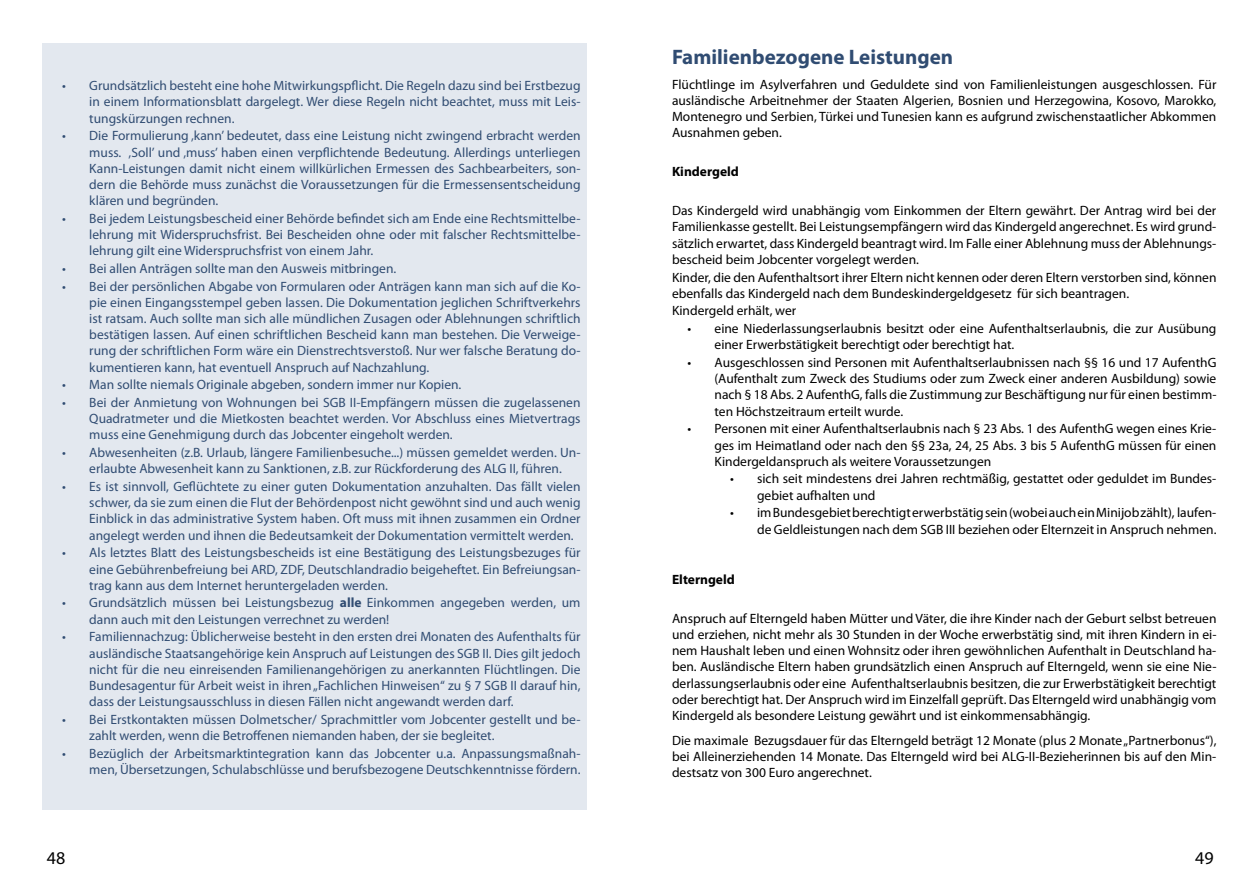
<style>
.page{position:relative;width:1259px;height:893px;background:#fff}
.page>*{position:absolute;margin:0;border:0;box-sizing:border-box;transform-origin:0 0}
.t1{font:700 21px "Myriad Pro";color:#304c72}
.t2{font:18px "Myriad Pro";color:#000}
.t3{font:13.5px/16.2px "Myriad Pro";color:#304c72;text-align:justify}
.t4{font:13.5px/16.2px "Myriad Pro";color:#000;text-align:justify}
.t5{font:700 13.5px "Myriad Pro";color:#000}
.s1{font-weight:700}
</style>
<div class="page">
<div style="left:43px;top:43px;width:544px;height:767px;background:#e3e8ef"></div>
<p class="t3" style="left:89px;top:77px;width:493px;text-indent:-27px">• Grundsätzlich besteht eine hohe Mitwirkungspflicht. Die Regeln dazu sind bei Erstbezug in einem Informationsblatt dargelegt. Wer diese Regeln nicht beachtet, muss mit Leis&shy;tungskürzungen rechnen.</p>
<p class="t3" style="left:89px;top:127px;width:493px;text-indent:-27px">• Die Formulierung ‚kann’ bedeutet, dass eine Leistung nicht zwingend erbracht werden muss. ‚Soll’ und ‚muss’ haben einen verpflichtende Bedeutung. Allerdings unterliegen Kann-Leistungen damit nicht einem willkürlichen Ermessen des Sachbearbeiters, son&shy;dern die Behörde muss zunächst die Voraussetzungen für die Ermessensentscheidung klären und begründen.</p>
<p class="t3" style="left:89px;top:210px;width:493px;text-indent:-27px">• Bei jedem Leistungsbescheid einer Behörde befindet sich am Ende eine Rechtsmittelbe&shy;lehrung mit Widerspruchsfrist. Bei Bescheiden ohne oder mit falscher Rechtsmittelbe&shy;lehrung gilt eine Widerspruchsfrist von einem Jahr.</p>
<p class="t3" style="left:62px;top:260px;width:335px">• Bei allen Anträgen sollte man den Ausweis mitbringen.</p>
<p class="t3" style="left:89px;top:278px;width:493px;text-indent:-27px">• Bei der persönlichen Abgabe von Formularen oder Anträgen kann man sich auf die Ko&shy;pie einen Eingangsstempel geben lassen. Die Dokumentation jeglichen Schriftverkehrs ist ratsam. Auch sollte man sich alle mündlichen Zusagen oder Ablehnungen schriftlich bestätigen lassen. Auf einen schriftlichen Bescheid kann man bestehen. Die Verweige&shy;rung der schriftlichen Form wäre ein Dienstrechtsverstoß. Nur wer falsche Beratung do&shy;kumentieren kann, hat eventuell Anspruch auf Nachzahlung.</p>
<p class="t3" style="left:62px;top:376px;width:400px">• Man sollte niemals Originale abgeben, sondern immer nur Kopien.</p>
<p class="t3" style="left:89px;top:394px;width:493px;text-indent:-27px">• Bei der Anmietung von Wohnungen bei SGB II-Empfängern müssen die zugelassenen Quadratmeter und die Mietkosten beachtet werden. Vor Abschluss eines Mietvertrags muss eine Genehmigung durch das Jobcenter eingeholt werden.</p>
<p class="t3" style="left:89px;top:444px;width:493px;text-indent:-27px">• Abwesenheiten (z.B. Urlaub, längere Familienbesuche...) müssen gemeldet werden. Un&shy;erlaubte Abwesenheit kann zu Sanktionen, z.B. zur Rückforderung des ALG II, führen.</p>
<p class="t3" style="left:89px;top:478px;width:493px;text-indent:-27px">• Es ist sinnvoll, Geflüchtete zu einer guten Dokumentation anzuhalten. Das fällt vielen schwer, da sie zum einen die Flut der Behördenpost nicht gewöhnt sind und auch wenig Einblick in das administrative System haben. Oft muss mit ihnen zusammen ein Ordner angelegt werden und ihnen die Bedeutsamkeit der Dokumentation vermittelt werden.</p>
<p class="t3" style="left:89px;top:544px;width:493px;text-indent:-27px">• Als letztes Blatt des Leistungsbescheids ist eine Bestätigung des Leistungsbezuges für eine Gebührenbefreiung bei ARD, ZDF, Deutschlandradio beigeheftet. Ein Befreiungsan&shy;trag kann aus dem Internet heruntergeladen werden.</p>
<p class="t3" style="left:89px;top:595px;width:493px;text-indent:-27px">• Grundsätzlich müssen bei Leistungsbezug <span class="s1">alle</span> Einkommen angegeben werden, um dann auch mit den Leistungen verrechnet zu werden!</p>
<p class="t3" style="left:89px;top:628px;width:493px;text-indent:-27px">• Familiennachzug: Üblicherweise besteht in den ersten drei Monaten des Aufenthalts für ausländische Staatsangehörige kein Anspruch auf Leistungen des SGB II. Dies gilt jedoch nicht für die neu einreisenden Familienangehörigen zu anerkannten Flüchtlingen. Die Bundesagentur für Arbeit weist in ihren „Fachlichen Hinweisen“ zu § 7 SGB II darauf hin, dass der Leistungsausschluss in diesen Fällen nicht angewandt werden darf.</p>
<p class="t3" style="left:89px;top:711px;width:493px;text-indent:-27px">• Bei Erstkontakten müssen Dolmetscher/ Sprachmittler vom Jobcenter gestellt und be&shy;zahlt werden, wenn die Betroffenen niemanden haben, der sie begleitet.</p>
<p class="t3" style="left:62px;top:745px;width:520px;text-align:right">• Bezüglich der Arbeitsmarktintegration kann das Jobcenter u.a. Anpassungsmaßnah&shy;men, Übersetzungen, Schulabschlüsse und berufsbezogene Deutschkenntnisse fördern.</p>
<h1 class="t1" style="left:672px;top:43px;width:283px">Familienbezogene Leistungen</h1>
<p class="t4" style="left:672px;top:76px;width:546px">Flüchtlinge im Asylverfahren und Geduldete sind von Familienleistungen ausgeschlossen. Für ausländische Arbeitnehmer der Staaten Algerien, Bosnien und Herzegowina, Kosovo, Marokko, Montenegro und Serbien, Türkei und Tunesien kann es aufgrund zwischenstaatlicher Abkommen Ausnahmen geben.</p>
<p class="t5" style="left:672px;top:163px;width:68px">Kindergeld</p>
<p class="t4" style="left:672px;top:202px;width:546px">Das Kindergeld wird unabhängig vom Einkommen der Eltern gewährt. Der Antrag wird bei der Familienkasse gestellt. Bei Leistungsempfängern wird das Kindergeld angerechnet. Es wird grund&shy;sätzlich erwartet, dass Kindergeld beantragt wird. Im Falle einer Ablehnung muss der Ablehnungs&shy;bescheid beim Jobcenter vorgelegt werden.</p>
<p class="t4" style="left:672px;top:269px;width:546px">Kinder, die den Aufenthaltsort ihrer Eltern nicht kennen oder deren Eltern verstorben sind, können ebenfalls das Kindergeld nach dem Bundeskindergeldgesetz für sich beantragen.</p>
<p class="t4" style="left:672px;top:303px;width:126px">Kindergeld erhält, wer</p>
<p class="t4" style="left:714px;top:320px;width:503px;text-indent:-27px">• eine Niederlassungserlaubnis besitzt oder eine Aufenthaltserlaubnis, die zur Ausübung einer Erwerbstätigkeit berechtigt oder berechtigt hat.</p>
<p class="t4" style="left:714px;top:354px;width:503px;text-indent:-27px">• Ausgeschlossen sind Personen mit Aufenthaltserlaubnissen nach §§ 16 und 17 AufenthG (Aufenthalt zum Zweck des Studiums oder zum Zweck einer anderen Ausbildung) sowie nach § 18 Abs. 2 AufenthG, falls die Zustimmung zur Beschäftigung nur für einen bestimm&shy;ten Höchstzeitraum erteilt wurde.</p>
<p class="t4" style="left:714px;top:421px;width:503px;text-indent:-27px">• Personen mit einer Aufenthaltserlaubnis nach § 23 Abs. 1 des AufenthG wegen eines Krie&shy;ges im Heimatland oder nach den §§ 23a, 24, 25 Abs. 3 bis 5 AufenthG müssen für einen Kindergeldanspruch als weitere Voraussetzungen</p>
<p class="t4" style="left:757px;top:471px;width:461px;text-indent:-27px">• sich seit mindestens drei Jahren rechtmäßig, gestattet oder geduldet im Bundes&shy;gebiet aufhalten und</p>
<p class="t4" style="left:730px;top:504px;width:488px;text-align:right">• im Bundesgebiet berechtigt erwerbstätig sein (wobei auch ein Minijob zählt), laufen&shy;de Geldleistungen nach dem SGB III beziehen oder Elternzeit in Anspruch nehmen.</p>
<p class="t5" style="left:672px;top:570px;width:64px">Elterngeld</p>
<p class="t4" style="left:672px;top:610px;width:546px">Anspruch auf Elterngeld haben Mütter und Väter, die ihre Kinder nach der Geburt selbst betreuen und erziehen, nicht mehr als 30 Stunden in der Woche erwerbstätig sind, mit ihren Kindern in ei&shy;nem Haushalt leben und einen Wohnsitz oder ihren gewöhnlichen Aufenthalt in Deutschland ha&shy;ben. Ausländische Eltern haben grundsätzlich einen Anspruch auf Elterngeld, wenn sie eine Nie&shy;derlassungserlaubnis oder eine Aufenthaltserlaubnis besitzen, die zur Erwerbstätigkeit berechtigt oder berechtigt hat. Der Anspruch wird im Einzelfall geprüft. Das Elterngeld wird unabhängig vom Kindergeld als besondere Leistung gewährt und ist einkommensabhängig.</p>
<p class="t4" style="left:672px;top:732px;width:546px">Die maximale Bezugsdauer für das Elterngeld beträgt 12 Monate (plus 2 Monate „Partnerbonus“), bei Alleinerziehenden 14 Monate. Das Elterngeld wird bei ALG-II-Bezieherinnen bis auf den Min&shy;destsatz von 300 Euro angerechnet.</p>
<h2 class="t2" style="left:47px;top:847px;width:20px">48</h2>
<h2 class="t2" style="left:1195px;top:847px;width:20px">49</h2>
</div>
